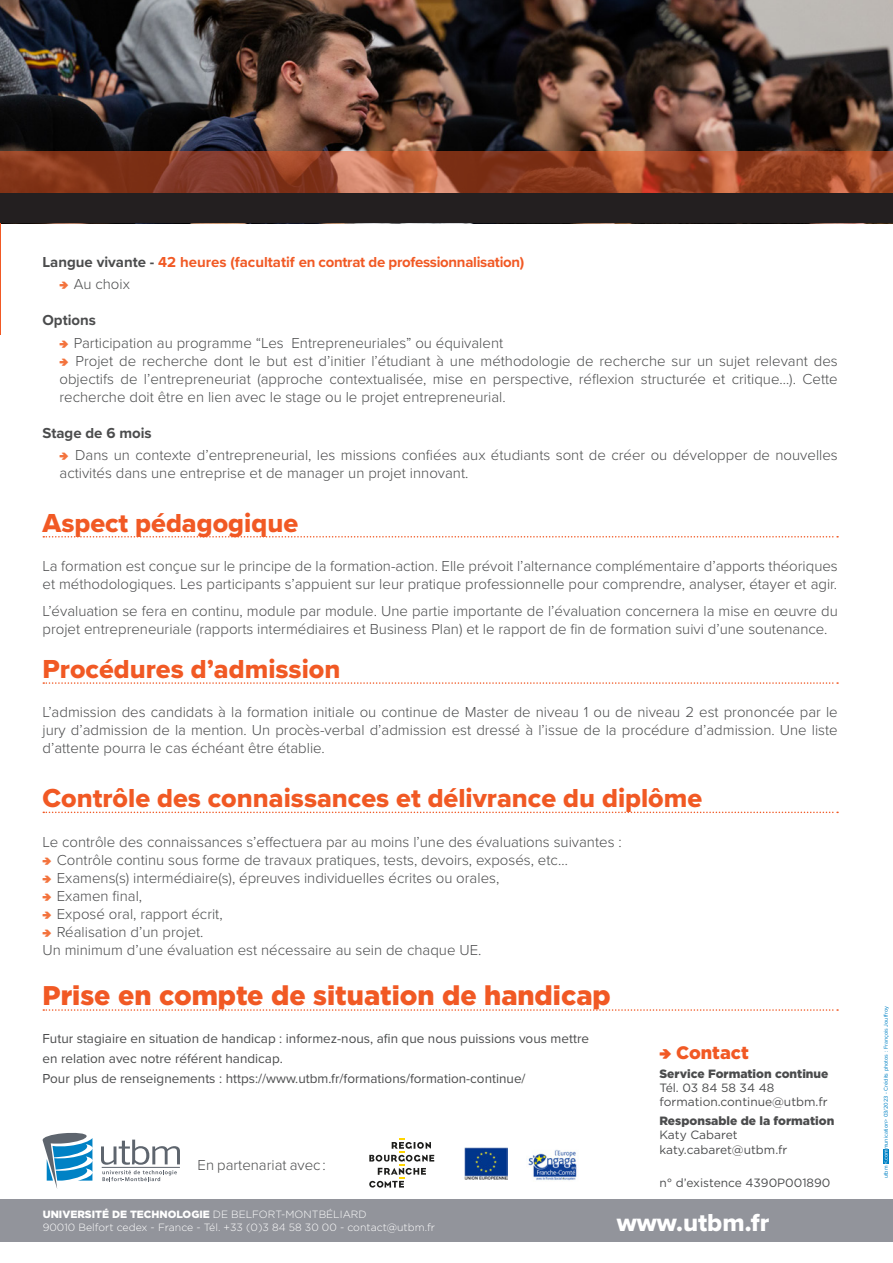
<style>
.page{position:relative;width:893px;height:1263px;background:#fff}
.page>*{position:absolute;margin:0;border:0;box-sizing:border-box;transform-origin:0 0}
.Style_de_paragraphe{font:27px "Proxima Nova Extrabld";color:#f15924}
.Style_de_paragraphe-2{font:900 27px "Gotham";color:#f15924}
.t1{font:25.5px "Proxima Nova Extrabld";color:#fff}
.t2{font:900 18px "Gotham";color:#f15924}
.Style_de_paragraphe-3{font:300 15px/18px "Proxima Nova";color:#4b4c4d}
.Style_de_paragraphe-4{font:700 15px "Proxima Nova";letter-spacing:-.02em;color:#f15924}
.Style_de_paragraphe-5{font:700 15px "Proxima Nova";color:#4b4c4d}
.Style_de_paragraphe-6{font:13.5px "Proxima Nova";color:#4b4c4d}
.t3{font:12px "Gotham";color:#4b4c4d}
.t4{font:900 12px "Gotham";color:#4b4c4d}
.Style_de_paragraphe-7{font:300 10.5px "Gotham";color:#fff}
.Style_de_paragraphe-8{font:900 10.5px "Gotham";color:#fff}
.Normal_e{font:5.7px "Proxima Nova";color:#0082c5}
.s1{color:#4b4c4d}
.s2{font-weight:300}
.s3{color:#fff}
</style>
<div class="page">
<img style="left:0;top:0;width:893px;height:151px">
<div style="left:0;top:1199px;width:893px;height:43px;background:#92949b"></div>
<svg style="left:0;top:151px;width:893px;height:42px;background:#964528"></svg>
<div style="left:883px;top:1148px;width:5px;height:15px;background:#0082c5"></div>
<img style="left:528px;top:1149px;width:49px;height:32px">
<img style="left:465px;top:1147px;width:43px;height:33px">
<svg style="left:101px;top:1139px;width:79px;height:42px"></svg>
<svg style="left:43px;top:1132px;width:50px;height:57px"></svg>
<div style="left:0;top:193px;width:893px;height:30px;background:#231f20"></div>
<svg style="left:43px;top:536px;width:795px;height:1px"></svg>
<svg style="left:43px;top:682px;width:795px;height:2px"></svg>
<svg style="left:43px;top:812px;width:795px;height:1px"></svg>
<svg style="left:43px;top:1009px;width:795px;height:2px"></svg>
<svg style="left:369px;top:1138px;width:65px;height:49px"></svg>
<p class="Style_de_paragraphe-4" style="left:43px;top:251px;width:483px"><span class="s1">Langue vivante -</span> 42 heures (facultatif en contrat de professionnalisation)</p>
<p class="Style_de_paragraphe-3" style="left:74px;top:274px;width:57px">Au choix</p>
<p class="Style_de_paragraphe-5" style="left:43px;top:309px;width:55px">Options</p>
<p class="Style_de_paragraphe-3" style="left:74px;top:333px;width:431px">Participation au programme “Les Entrepreneuriales” ou équivalent</p>
<p class="Style_de_paragraphe-3" style="left:60px;top:351px;width:780px;text-align:justify;text-indent:16px">Projet de recherche dont le but est d’initier l’étudiant à une méthodologie de recherche sur un sujet relevant des objectifs de l’entrepreneuriat (approche contextualisée, mise en perspective, réflexion structurée et critique…). Cette recherche doit être en lien avec le stage ou le projet entrepreneurial.</p>
<p class="Style_de_paragraphe-5" style="left:43px;top:421px;width:111px">Stage de 6 mois</p>
<p class="Style_de_paragraphe-3" style="left:60px;top:445px;width:780px;text-indent:16px">Dans un contexte d’entrepreneurial, les missions confiées aux étudiants sont de créer ou développer de nouvelles activités dans une entreprise et de manager un projet innovant.</p>
<p class="Style_de_paragraphe" style="left:43px;top:503px;width:257px">Aspect pédagogique</p>
<p class="Style_de_paragraphe-3" style="left:43px;top:556px;width:797px">La formation est conçue sur le principe de la formation-action. Elle prévoit l’alternance complémentaire d’apports théoriques et méthodologiques. Les participants s’appuient sur leur pratique professionnelle pour comprendre, analyser, étayer et agir.</p>
<p class="Style_de_paragraphe-3" style="left:43px;top:601px;width:797px">L’évaluation se fera en continu, module par module. Une partie importante de l’évaluation concernera la mise en œuvre du projet entrepreneuriale (rapports intermédiaires et Business Plan) et le rapport de fin de formation suivi d’une soutenance.</p>
<p class="Style_de_paragraphe" style="left:43px;top:649px;width:299px">Procédures d’admission</p>
<p class="Style_de_paragraphe-3" style="left:43px;top:702px;width:797px;text-align:justify">L’admission des candidats à la formation initiale ou continue de Master de niveau 1 ou de niveau 2 est prononcée par le jury d’admission de la mention. Un procès-verbal d’admission est dressé à l’issue de la procédure d’admission. Une liste d’attente pourra le cas échéant être établie.</p>
<p class="Style_de_paragraphe" style="left:43px;top:778px;width:661px">Contrôle des connaissances et délivrance du diplôme</p>
<p class="Style_de_paragraphe-3" style="left:43px;top:832px;width:581px">Le contrôle des connaissances s’effectuera par au moins l’une des évaluations suivantes :</p>
<p class="Style_de_paragraphe-3" style="left:57px;top:850px;width:512px">Contrôle continu sous forme de travaux pratiques, tests, devoirs, exposés, etc…</p>
<p class="Style_de_paragraphe-3" style="left:57px;top:868px;width:444px">Examens(s) intermédiaire(s), épreuves individuelles écrites ou orales,</p>
<p class="Style_de_paragraphe-3" style="left:57px;top:886px;width:87px">Examen final,</p>
<p class="Style_de_paragraphe-3" style="left:57px;top:904px;width:167px">Exposé oral, rapport écrit,</p>
<p class="Style_de_paragraphe-3" style="left:57px;top:922px;width:148px">Réalisation d’un projet.</p>
<p class="Style_de_paragraphe-3" style="left:43px;top:940px;width:440px">Un minimum d’une évaluation est nécessaire au sein de chaque UE.</p>
<p class="Style_de_paragraphe-2" style="left:43px;top:977px;width:570px">Prise en compte de situation de handicap</p>
<p class="Style_de_paragraphe-6" style="left:43px;top:1028px;width:548px">Futur stagiaire en situation de handicap : informez-nous, afin que nous puissions vous mettre</p>
<p class="Style_de_paragraphe-6" style="left:43px;top:1048px;width:242px">en relation avec notre référent handicap.</p>
<p class="Style_de_paragraphe-6" style="left:43px;top:1069px;width:485px">Pour plus de renseignements : https://www.utbm.fr/formations/formation-continue/</p>
<p class="t2" style="left:676px;top:1040px;width:74px">Contact</p>
<p class="t4" style="left:659px;top:1065px;width:170px">Service Formation continue</p>
<p class="t3" style="left:659px;top:1080px;width:116px">Tél. 03 84 58 34 48</p>
<p class="t3" style="left:659px;top:1094px;width:170px">formation.continue@utbm.fr</p>
<p class="t4" style="left:659px;top:1112px;width:176px">Responsable de la formation</p>
<p class="t3" style="left:659px;top:1127px;width:80px">Katy Cabaret</p>
<p class="t3" style="left:659px;top:1142px;width:129px">katy.cabaret@utbm.fr</p>
<p class="t3" style="left:659px;top:1175px;width:173px">n° d’existence 4390P001890</p>
<p class="Style_de_paragraphe-3" style="left:198px;top:1155px;width:130px">En partenariat avec :</p>
<p class="Style_de_paragraphe-8" style="left:43px;top:1207px;width:325px">UNIVERSITÉ DE TECHNOLOGIE <span class="s2">DE BELFORT-MONTBÉLIARD</span></p>
<p class="Style_de_paragraphe-7" style="left:43px;top:1220px;width:394px">90010 Belfort cedex - France - Tél. +33 (0)3 84 58 30 00 - contact@utbm.fr</p>
<p class="t1" style="left:617px;top:1203px;width:154px">www.utbm.fr</p>
<p class="Normal_e" style="left:882px;top:1178px;width:174px;rotate:-90deg">utbm <span class="s3">&lt;.com</span>munication&gt; 03/2023 - Crédits photos : François Jouffroy</p>
</div>
